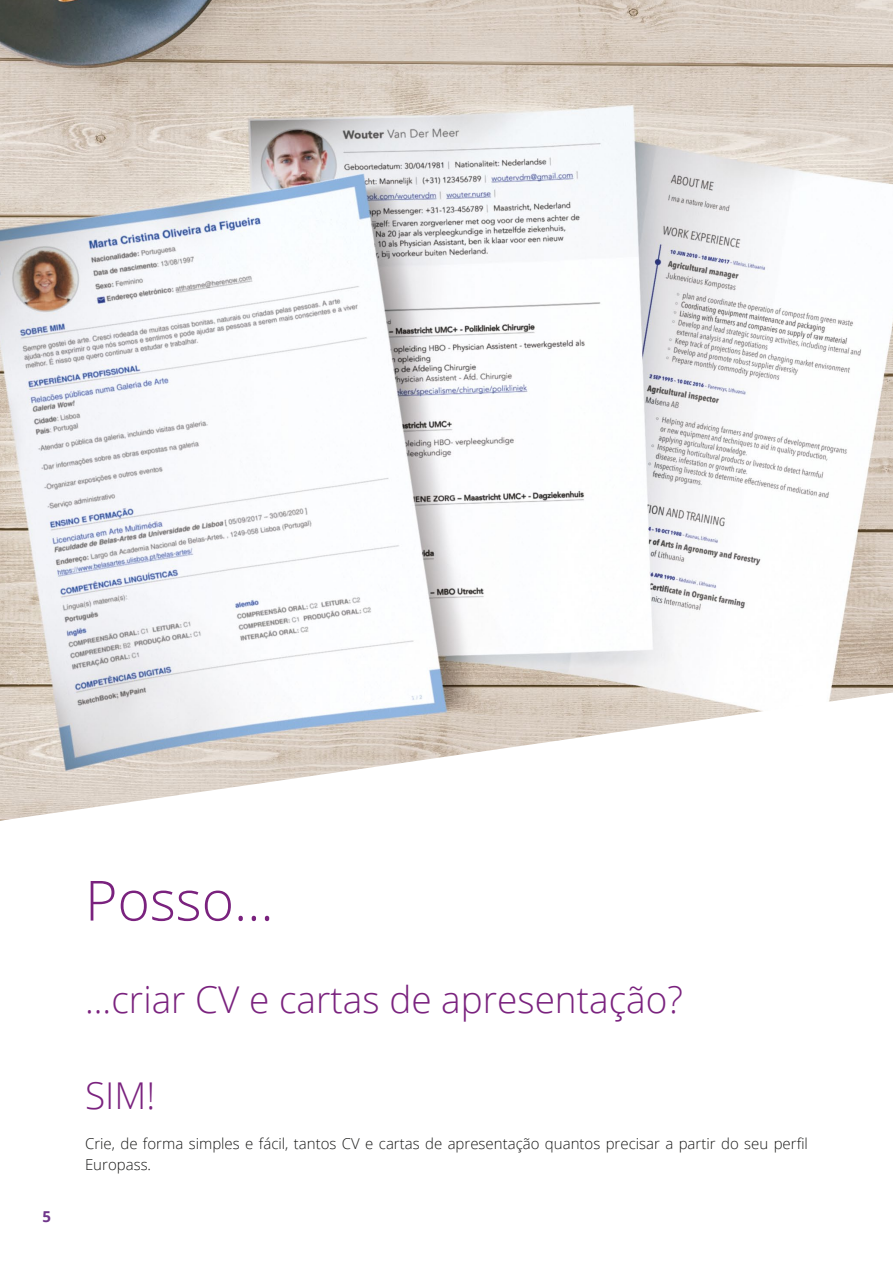
<style>
.page{position:relative;width:893px;height:1263px;background:#fff}
.page>*{position:absolute;margin:0;border:0;box-sizing:border-box;transform-origin:0 0}
.Page_Headings{font:300 55.35px "Open Sans";color:#7a227e}
.Can_I__question_he{font:300 36.9px "Open Sans";color:#7a227e}
.Body{font:300 15px/21px "Open Sans";color:#1b1b1a}
.t1{font:700 15px "Open Sans";color:#70368b}
</style>
<div class="page">
<img style="left:0;top:0;width:893px;height:821px">
<p class="t1" style="left:43px;top:1205px;width:10px">5</p>
<h1 class="Page_Headings" style="left:85px;top:862px;width:190px">Posso...</h1>
<h1 class="Can_I__question_he" style="left:85px;top:974px;width:599px">...criar CV e cartas de apresentação?</h1>
<h1 class="Can_I__question_he" style="left:85px;top:1071px;width:72px">SIM!</h1>
<p class="Body" style="left:85px;top:1132px;width:724px">Crie, de forma simples e fácil, tantos CV e cartas de apresentação quantos precisar a partir do seu perfil<br>Europass.</p>
</div>
